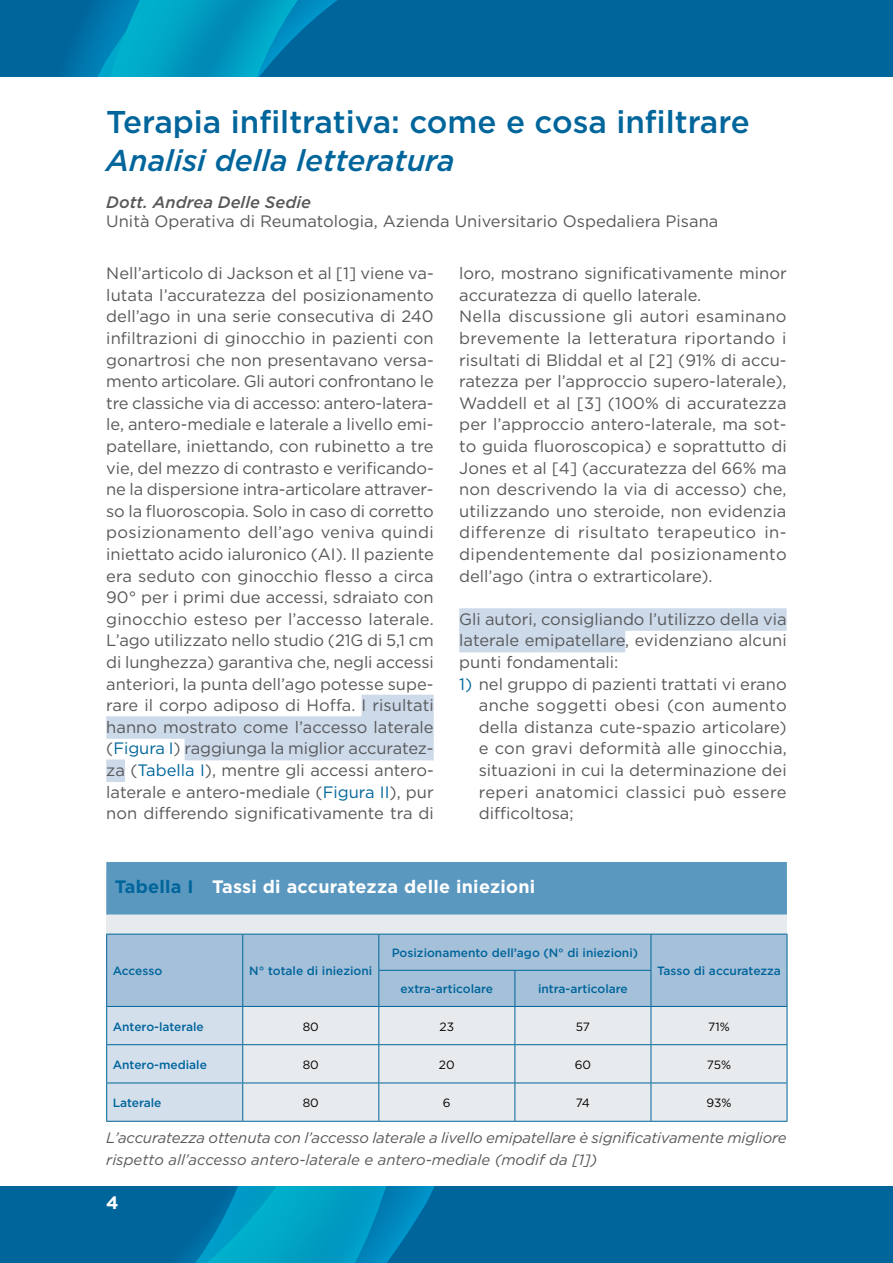
<style>
.page{position:relative;width:893px;height:1263px;background:#fff}
.page>*{position:absolute;margin:0;border:0;box-sizing:border-box;transform-origin:0 0}
.t1{font:500 31.5px "Gotham";color:#00659b}
.t2{font:italic 500 30px "Gotham";color:#00659b}
.t3{font:700 18px "Gotham";letter-spacing:.015em;color:#fff}
.t4{font:16.5px/21.6px "Gotham";color:#58585a;text-align:justify}
.t5{font:italic 500 16.5px "Gotham";color:#58585a}
.t6{font:italic 15px/21.6px "Gotham";letter-spacing:-.01em;color:#58585a}
.t7{font:500 12px "Gotham";color:#00659b}
.t8{font:12px "Gotham";color:#000}
.s1{color:#00659b}
</style>
<div class="page">
<div style="left:0;top:1186px;width:893px;height:77px;background:#00659b"></div>
<div style="left:0;top:0;width:893px;height:77px;background:#00659b"></div>
<svg style="left:70px;top:0;width:267px;height:77px"></svg>
<svg style="left:185px;top:1186px;width:250px;height:77px"></svg>
<div style="left:362px;top:695px;width:72px;height:22px;background:#cddae9"></div>
<div style="left:106px;top:716px;width:328px;height:23px;background:#cddae9"></div>
<div style="left:185px;top:738px;width:249px;height:22px;background:#cddae9"></div>
<div style="left:106px;top:759px;width:19px;height:23px;background:#cddae9"></div>
<div style="left:459px;top:608px;width:328px;height:23px;background:#cddae9"></div>
<div style="left:459px;top:630px;width:166px;height:22px;background:#cddae9"></div>
<div style="left:106px;top:878px;width:681px;height:243px;background:#e8ebed"></div>
<div style="left:106px;top:862px;width:681px;height:52px;background:#5a98c0"></div>
<div style="left:107px;top:935px;width:680px;height:71px;background:#a5c0d9"></div>
<div style="left:107px;top:1007px;width:135px;height:114px;background:#d4dfec"></div>
<hr style="left:106px;top:934px;width:1px;height:36px;background:#00659b">
<hr style="left:106px;top:970px;width:1px;height:36px;background:#00659b">
<hr style="left:106px;top:934px;width:137px;height:1px;background:#00659b">
<hr style="left:242px;top:934px;width:1px;height:36px;background:#00659b">
<hr style="left:242px;top:970px;width:1px;height:36px;background:#00659b">
<hr style="left:243px;top:934px;width:136px;height:1px;background:#00659b">
<hr style="left:378px;top:934px;width:1px;height:36px;background:#00659b">
<hr style="left:378px;top:971px;width:1px;height:35px;background:#00659b">
<hr style="left:379px;top:934px;width:136px;height:1px;background:#00659b">
<hr style="left:515px;top:934px;width:136px;height:1px;background:#00659b">
<hr style="left:378px;top:970px;width:137px;height:1px;background:#00659b">
<hr style="left:514px;top:971px;width:1px;height:35px;background:#00659b">
<hr style="left:651px;top:934px;width:136px;height:1px;background:#00659b">
<hr style="left:515px;top:970px;width:136px;height:1px;background:#00659b">
<hr style="left:651px;top:934px;width:1px;height:36px;background:#00659b">
<hr style="left:787px;top:934px;width:1px;height:36px;background:#00659b">
<hr style="left:651px;top:971px;width:1px;height:35px;background:#00659b">
<hr style="left:787px;top:970px;width:1px;height:36px;background:#00659b">
<hr style="left:106px;top:1007px;width:1px;height:37px;background:#00659b">
<hr style="left:106px;top:1006px;width:137px;height:1px;background:#00659b">
<hr style="left:242px;top:1007px;width:1px;height:37px;background:#00659b">
<hr style="left:378px;top:1007px;width:1px;height:37px;background:#00659b">
<hr style="left:514px;top:1007px;width:1px;height:37px;background:#00659b">
<hr style="left:243px;top:1006px;width:136px;height:1px;background:#00659b">
<hr style="left:379px;top:1006px;width:136px;height:1px;background:#00659b">
<hr style="left:515px;top:1006px;width:136px;height:1px;background:#00659b">
<hr style="left:651px;top:1006px;width:136px;height:1px;background:#00659b">
<hr style="left:651px;top:1007px;width:1px;height:37px;background:#00659b">
<hr style="left:787px;top:1007px;width:1px;height:37px;background:#00659b">
<hr style="left:106px;top:1045px;width:1px;height:37px;background:#00659b">
<hr style="left:106px;top:1044px;width:137px;height:1px;background:#00659b">
<hr style="left:242px;top:1045px;width:1px;height:37px;background:#00659b">
<hr style="left:378px;top:1045px;width:1px;height:37px;background:#00659b">
<hr style="left:514px;top:1045px;width:1px;height:37px;background:#00659b">
<hr style="left:243px;top:1044px;width:136px;height:1px;background:#00659b">
<hr style="left:379px;top:1044px;width:136px;height:1px;background:#00659b">
<hr style="left:515px;top:1044px;width:136px;height:1px;background:#00659b">
<hr style="left:651px;top:1044px;width:136px;height:1px;background:#00659b">
<hr style="left:651px;top:1045px;width:1px;height:37px;background:#00659b">
<hr style="left:787px;top:1045px;width:1px;height:37px;background:#00659b">
<hr style="left:106px;top:1083px;width:1px;height:38px;background:#00659b">
<hr style="left:106px;top:1082px;width:137px;height:1px;background:#00659b">
<hr style="left:242px;top:1083px;width:1px;height:38px;background:#00659b">
<hr style="left:378px;top:1083px;width:1px;height:38px;background:#00659b">
<hr style="left:514px;top:1083px;width:1px;height:38px;background:#00659b">
<hr style="left:243px;top:1082px;width:136px;height:1px;background:#00659b">
<hr style="left:379px;top:1082px;width:136px;height:1px;background:#00659b">
<hr style="left:515px;top:1082px;width:136px;height:1px;background:#00659b">
<hr style="left:651px;top:1082px;width:136px;height:1px;background:#00659b">
<hr style="left:651px;top:1083px;width:1px;height:38px;background:#00659b">
<hr style="left:787px;top:1083px;width:1px;height:38px;background:#00659b">
<hr style="left:106px;top:1121px;width:137px;height:1px;background:#00659b">
<hr style="left:243px;top:1121px;width:136px;height:1px;background:#00659b">
<hr style="left:379px;top:1121px;width:136px;height:1px;background:#00659b">
<hr style="left:515px;top:1121px;width:136px;height:1px;background:#00659b">
<hr style="left:651px;top:1121px;width:136px;height:1px;background:#00659b">
<h1 class="t1" style="left:106px;top:104px;width:645px">Terapia infiltrativa: come e cosa infiltrare</h1>
<h2 class="t2" style="left:106px;top:143px;width:350px">Analisi della letteratura</h2>
<p class="t5" style="left:106px;top:192px;width:206px">Dott. Andrea Delle Sedie</p>
<p class="t4" style="left:106px;top:210px;width:614px">Unità Operativa di Reumatologia, Azienda Universitario Ospedaliera Pisana</p>
<p class="t4" style="left:106px;top:262px;width:329px">Nell’articolo di Jackson et al [1] viene va&shy;lutata l’accuratezza del posizionamento dell’ago in una serie consecutiva di 240 infiltrazioni di ginocchio in pazienti con gonartrosi che non presentavano versa&shy;mento articolare. Gli autori confrontano le tre classiche via di accesso: antero-latera&shy;le, antero-mediale e laterale a livello emi&shy;patellare, iniettando, con rubinetto a tre vie, del mezzo di contrasto e verificando&shy;ne la dispersione intra-articolare attraver&shy;so la fluoroscopia. Solo in caso di corretto posizionamento dell’ago veniva quindi iniettato acido ialuronico (AI). Il paziente era seduto con ginocchio flesso a circa 90° per i primi due accessi, sdraiato con ginocchio esteso per l’accesso laterale.<br>L’ago utilizzato nello studio (21G di 5,1 cm di lunghezza) garantiva che, negli accessi anteriori, la punta dell’ago potesse supe&shy;rare il corpo adiposo di Hoffa. I risultati hanno mostrato come l’accesso laterale (<span class="s1">Figura I</span>) raggiunga la miglior accuratez&shy;za (<span class="s1">Tabella I</span>), mentre gli accessi antero&shy;laterale e antero-mediale (<span class="s1">Figura II</span>), pur non differendo significativamente tra di</p>
<p class="t4" style="left:459px;top:262px;width:329px;text-align:left">loro, mostrano significativamente minor accuratezza di quello laterale.<br>Nella discussione gli autori esaminano brevemente la letteratura riportando i risultati di Bliddal et al [2] (91% di accu&shy;ratezza per l’approccio supero-laterale), Waddell et al [3] (100% di accuratezza per l’approccio antero-laterale, ma sot&shy;to guida fluoroscopica) e soprattutto di Jones et al [4] (accuratezza del 66% ma non descrivendo la via di accesso) che, utilizzando uno steroide, non evidenzia differenze di risultato terapeutico in&shy;dipendentemente dal posizionamento dell’ago (intra o extrarticolare).</p>
<p class="t4" style="left:459px;top:608px;width:329px">Gli autori, consigliando l’utilizzo della via laterale emipatellare, evidenziano alcuni punti fondamentali:</p>
<p class="t4" style="left:479px;top:673px;width:310px;text-indent:-20px"><span class="s1">1)</span> nel gruppo di pazienti trattati vi erano anche soggetti obesi (con aumento della distanza cute-spazio articolare) e con gravi deformità alle ginocchia, situazioni in cui la determinazione dei reperi anatomici classici può essere difficoltosa;</p>
<p class="t3" style="left:115px;top:876px;width:422px"><span class="s1">Tabella I</span> Tassi di accuratezza delle iniezioni</p>
<p class="t7" style="left:113px;top:964px;width:51px">Accesso</p>
<p class="t7" style="left:249px;top:964px;width:124px">N° totale di iniezioni</p>
<p class="t7" style="left:392px;top:946px;width:248px">Posizionamento dell’ago (N° di iniezioni)</p>
<p class="t7" style="left:400px;top:982px;width:94px">extra-articolare</p>
<p class="t7" style="left:538px;top:982px;width:91px">intra-articolare</p>
<p class="t7" style="left:657px;top:964px;width:125px">Tasso di accuratezza</p>
<p class="t7" style="left:113px;top:1019px;width:93px">Antero-laterale</p>
<p class="t8" style="left:303px;top:1020px;width:18px">80</p>
<p class="t8" style="left:440px;top:1020px;width:16px">23</p>
<p class="t8" style="left:576px;top:1020px;width:16px">57</p>
<p class="t8" style="left:708px;top:1020px;width:23px">71%</p>
<p class="t7" style="left:113px;top:1058px;width:96px">Antero-mediale</p>
<p class="t8" style="left:303px;top:1058px;width:18px">80</p>
<p class="t8" style="left:439px;top:1058px;width:17px">20</p>
<p class="t8" style="left:575px;top:1058px;width:18px">60</p>
<p class="t8" style="left:707px;top:1058px;width:26px">75%</p>
<p class="t7" style="left:113px;top:1096px;width:50px">Laterale</p>
<p class="t8" style="left:303px;top:1096px;width:18px">80</p>
<p class="t8" style="left:443px;top:1096px;width:9px">6</p>
<p class="t8" style="left:576px;top:1096px;width:16px">74</p>
<p class="t8" style="left:706px;top:1096px;width:27px">93%</p>
<p class="t6" style="left:106px;top:1127px;width:682px">L’accuratezza ottenuta con l’accesso laterale a livello emipatellare è significativamente migliore rispetto all’accesso antero-laterale e antero-mediale (modif da [1])</p>
<p class="t3" style="left:106px;top:1193px;width:14px">4</p>
</div>
